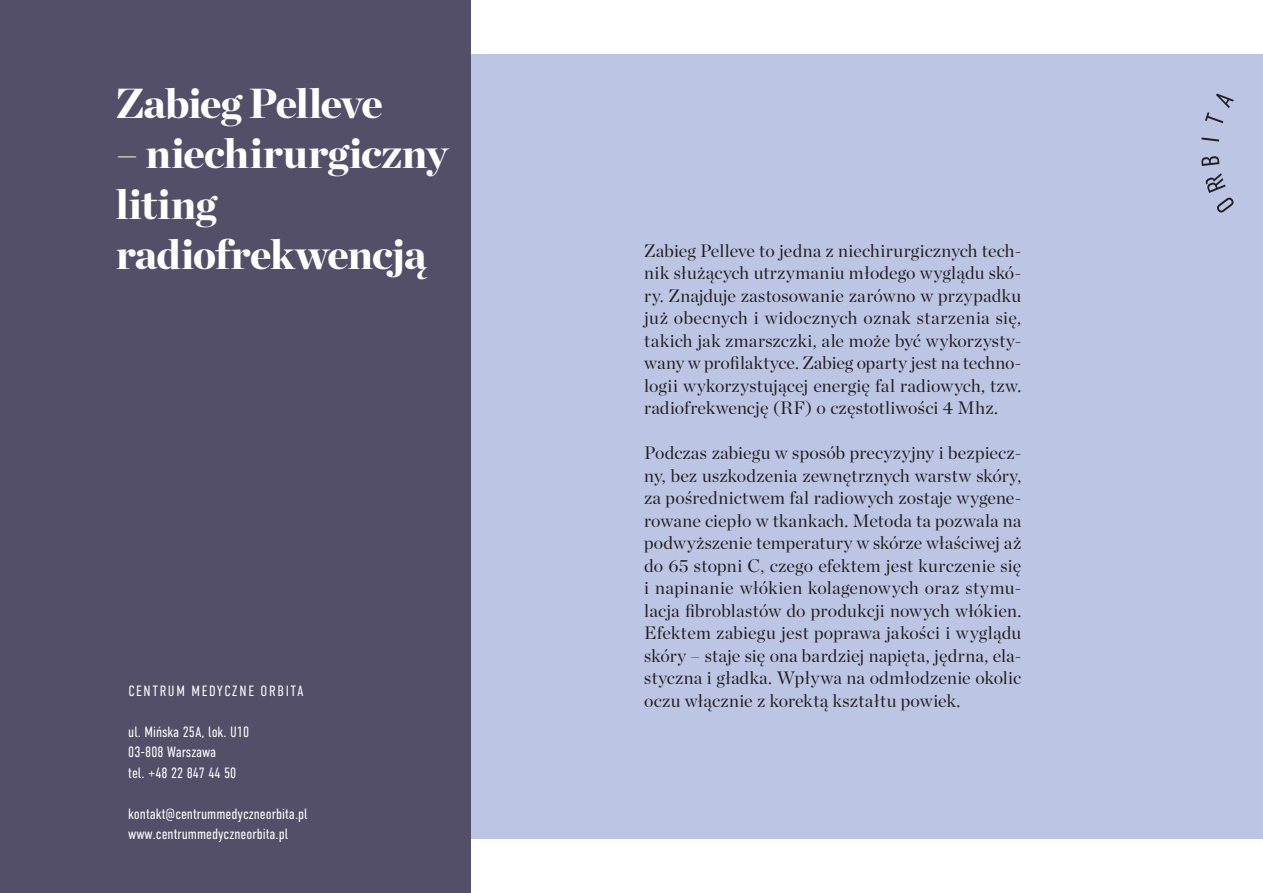
<style>
.page{position:relative;width:1263px;height:893px;background:#fff}
.page>*{position:absolute;margin:0;border:0;box-sizing:border-box;transform-origin:0 0}
.t1{font:900 42px/50.4px "Chronicle Display";letter-spacing:-.015em;color:#fff}
.t2{font:18px/22.5px "Chronicle Display";letter-spacing:.01em;color:#231f20;text-align:justify}
.t3{font:300 14.85px/20.4px "DIN Condensed";color:#fff}
.t4{font:300 14.85px "DIN Condensed";letter-spacing:.11em;color:#fff}
</style>
<div class="page">
<div style="left:463px;top:54px;width:800px;height:785px;background:#bcc6e4"></div>
<div style="left:0;top:0;width:471px;height:893px;background:#534f69"></div>
<svg style="left:1201px;top:156px;width:18px;height:10px"></svg>
<svg style="left:1201px;top:137px;width:18px;height:5px"></svg>
<svg style="left:1205px;top:94px;width:29px;height:29px"></svg>
<svg style="left:1205px;top:173px;width:29px;height:40px"></svg>
<h1 class="t1" style="left:116px;top:75px;width:269px">Zabieg Pelleve</h1>
<h1 class="t1" style="left:116px;top:125px;width:334px">– niechirurgiczny liting radiofrekwencją</h1>
<p class="t4" style="left:128px;top:682px;width:177px">CENTRUM MEDYCZNE ORBITA</p>
<p class="t3" style="left:128px;top:721px;width:122px">ul. Mińska 25A, lok. U10<br>03-808 Warszawa<br>tel. +48 22 847 44 50</p>
<p class="t3" style="left:128px;top:803px;width:181px">kontakt@centrummedyczneorbita.pl www.centrummedyczneorbita.pl</p>
<p class="t2" style="left:644px;top:238px;width:379px">Zabieg Pelleve to jedna z niechirurgicznych tech&shy;nik służących utrzymaniu młodego wyglądu skó&shy;ry. Znajduje zastosowanie zarówno w przypadku już obecnych i widocznych oznak starzenia się, takich jak zmarszczki, ale może być wykorzysty&shy;wany w profilaktyce. Zabieg oparty jest na techno&shy;logii wykorzystującej energię fal radiowych, tzw. radiofrekwencję (RF) o częstotliwości 4 Mhz.</p>
<p class="t2" style="left:644px;top:440px;width:379px">Podczas zabiegu w sposób precyzyjny i bezpiecz&shy;ny, bez uszkodzenia zewnętrznych warstw skóry, za pośrednictwem fal radiowych zostaje wygene&shy;rowane ciepło w tkankach. Metoda ta pozwala na podwyższenie temperatury w skórze właściwej aż do 65 stopni C, czego efektem jest kurczenie się i napinanie włókien kolagenowych oraz stymu&shy;lacja fibroblastów do produkcji nowych włókien.<br>Efektem zabiegu jest poprawa jakości i wyglądu skóry – staje się ona bardziej napięta, jędrna, ela&shy;styczna i gładka. Wpływa na odmłodzenie okolic oczu włącznie z korektą kształtu powiek.</p>
</div>
